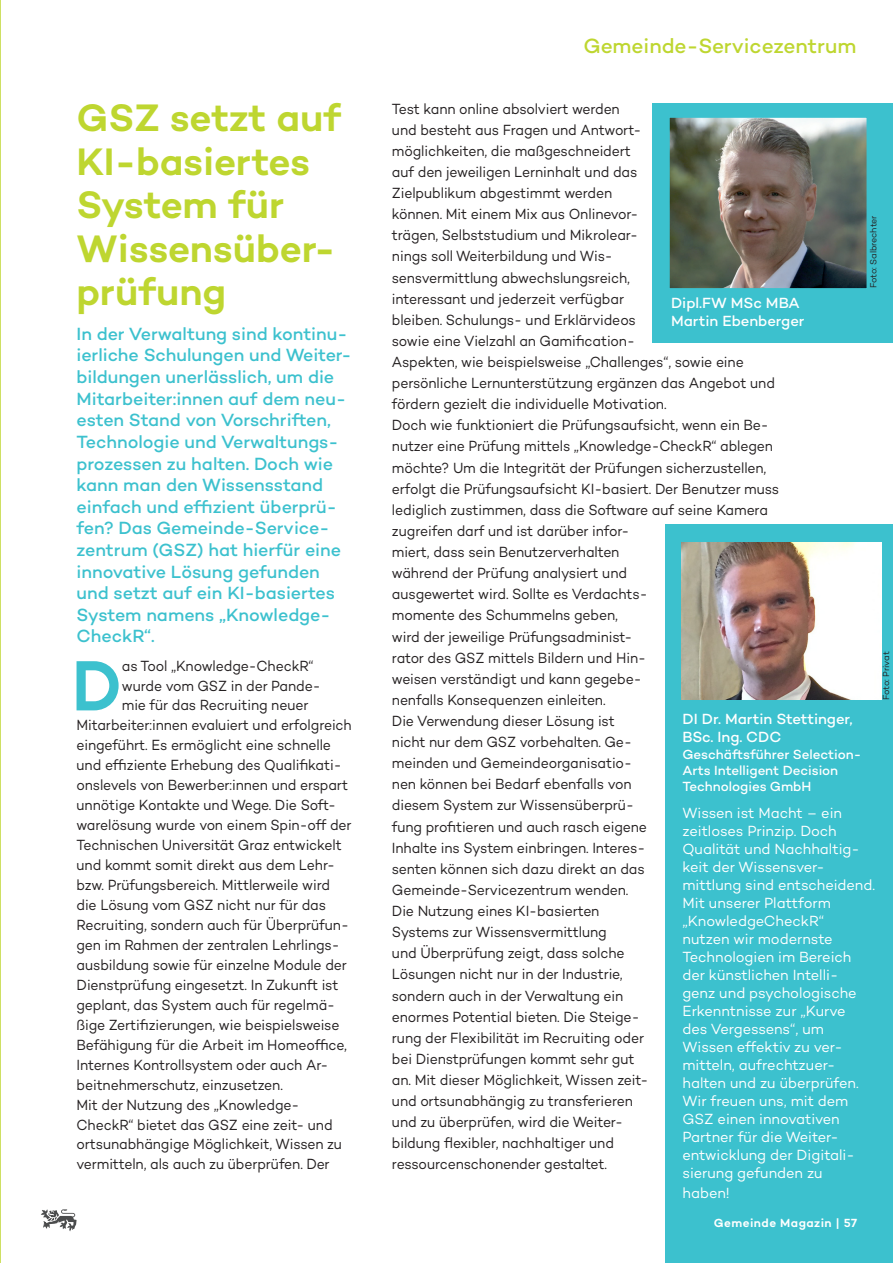
<style>
.page{position:relative;width:893px;height:1263px;background:#fff}
.page>*{position:absolute;margin:0;border:0;box-sizing:border-box;transform-origin:0 0}
.t1{font:600 72.3px "Campton";color:#3cc1ce;scale:.93 1}
.t2{font:600 39px/43.5px "Campton";color:#bed630}
.t3{font:500 21px "Campton";letter-spacing:-.005em;color:#bed630}
.t4{font:500 18px/21.6px "Campton";letter-spacing:-.005em;color:#3cc1ce}
.t5{font:15px/21.1px "Campton";letter-spacing:-.01em;color:#231f20;scale:.93 1}
.t6{font:15px/18px "Campton";letter-spacing:-.005em;color:#fff}
.t7{font:500 15px "Campton";color:#fff}
.t8{font:500 13.5px "Campton";letter-spacing:-.005em;color:#fff}
.t9{font:600 12px "Campton";letter-spacing:.04em;color:#fff}
.t10{font:9px "Campton";letter-spacing:-.015em;color:#231f20}
</style>
<div class="page">
<svg style="left:0;top:0;width:1px;height:1263px"></svg>
<div style="left:653px;top:103px;width:240px;height:239px;background:#3cc1ce"></div>
<div style="left:665px;top:524px;width:228px;height:739px;background:#3cc1ce"></div>
<img style="left:681px;top:542px;width:200px;height:158px">
<img style="left:671px;top:119px;width:194px;height:168px">
<div style="left:667px;top:115px;width:202px;height:176px;border:3px solid #3cc1ce"></div>
<svg style="left:41px;top:1209px;width:36px;height:22px"></svg>
<p class="t2" style="left:77px;top:95px;width:266px">GSZ setzt auf<br>KI-basiertes</p>
<p class="t2" style="left:77px;top:182px;width:209px">System für</p>
<p class="t2" style="left:77px;top:226px;width:261px">Wissensüber&shy;prüfung</p>
<p class="t4" style="left:77px;top:323px;width:276px">In der Verwaltung sind kontinu&shy;ierliche Schulungen und Weiter&shy;bildungen unerlässlich, um die<br>Mitarbeiter:innen auf dem neu&shy;esten Stand von Vorschriften,<br>Technologie und Verwaltungs&shy;prozessen zu halten. Doch wie kann man den Wissensstand einfach und effizient überprü&shy;fen? Das Gemeinde-Service&shy;zentrum (GSZ) hat hierfür eine innovative Lösung gefunden und setzt auf ein KI-basiertes<br>System namens „Knowledge-<br>CheckR“.</p>
<p class="t1" style="left:72px;top:640px;width:56px">D</p>
<p class="t5" style="left:122px;top:655px;width:208px">as Tool „Knowledge-CheckR“</p>
<p class="t5" style="left:122px;top:675px;width:215px">wurde vom GSZ in der Pande-</p>
<p class="t5" style="left:122px;top:694px;width:202px">mie für das Recruiting neuer</p>
<p class="t5" style="left:77px;top:714px;width:297px">Mitarbeiter:innen evaluiert und erfolgreich</p>
<p class="t5" style="left:77px;top:734px;width:275px">eingeführt. Es ermöglicht eine schnelle</p>
<p class="t5" style="left:77px;top:754px;width:286px">und effiziente Erhebung des Qualifikati-</p>
<p class="t5" style="left:77px;top:774px;width:293px">onslevels von Bewerber:innen und erspart</p>
<p class="t5" style="left:77px;top:794px;width:280px">unnötige Kontakte und Wege. Die Soft-</p>
<p class="t5" style="left:77px;top:814px;width:297px">warelösung wurde von einem Spin-off der</p>
<p class="t5" style="left:77px;top:834px;width:287px">Technischen Universität Graz entwickelt</p>
<p class="t5" style="left:77px;top:854px;width:279px">und kommt somit direkt aus dem Lehr-</p>
<p class="t5" style="left:77px;top:874px;width:274px">bzw. Prüfungsbereich. Mittlerweile wird</p>
<p class="t5" style="left:77px;top:894px;width:270px">die Lösung vom GSZ nicht nur für das</p>
<p class="t5" style="left:77px;top:914px;width:294px">Recruiting, sondern auch für Überprüfun-</p>
<p class="t5" style="left:77px;top:934px;width:284px">gen im Rahmen der zentralen Lehrlings-</p>
<p class="t5" style="left:77px;top:954px;width:292px">ausbildung sowie für einzelne Module der</p>
<p class="t5" style="left:77px;top:974px;width:283px">Dienstprüfung eingesetzt. In Zukunft ist</p>
<p class="t5" style="left:77px;top:994px;width:279px">geplant, das System auch für regelmä-</p>
<p class="t5" style="left:77px;top:1014px;width:284px">ßige Zertifizierungen, wie beispielsweise</p>
<p class="t5" style="left:77px;top:1034px;width:292px">Befähigung für die Arbeit im Homeoffice,</p>
<p class="t5" style="left:77px;top:1054px;width:272px">Internes Kontrollsystem oder auch Ar-</p>
<p class="t5" style="left:77px;top:1073px;width:223px">beitnehmerschutz, einzusetzen.</p>
<p class="t5" style="left:77px;top:1094px;width:287px;line-height:20px">Mit der Nutzung des „Knowledge-CheckR“ bietet das GSZ eine zeit- und ortsunabhängige Möglichkeit, Wissen zu vermitteln, als auch zu überprüfen. Der</p>
<p class="t3" style="left:583px;top:33px;width:274px">Gemeinde-Servicezentrum</p>
<p class="t5" style="left:392px;top:98px;width:413px">Test kann online absolviert werden<br>und besteht aus Fragen und Antwort-<br>möglichkeiten, die maßgeschneidert<br>auf den jeweiligen Lerninhalt und das<br>Zielpublikum abgestimmt werden<br>können. Mit einem Mix aus Onlinevor-<br>trägen, Selbststudium und Mikrolear-<br>nings soll Weiterbildung und Wis-<br>sensvermittlung abwechslungsreich,<br>interessant und jederzeit verfügbar<br>bleiben. Schulungs- und Erklärvideos<br>sowie eine Vielzahl an Gamification-<br>Aspekten, wie beispielsweise „Challenges“, sowie eine persönliche Lernunterstützung ergänzen das Angebot und fördern gezielt die individuelle Motivation.</p>
<p class="t5" style="left:392px;top:414px;width:418px">Doch wie funktioniert die Prüfungsaufsicht, wenn ein Be&shy;nutzer eine Prüfung mittels „Knowledge-CheckR“ ablegen möchte? Um die Integrität der Prüfungen sicherzustellen, erfolgt die Prüfungsaufsicht KI-basiert. Der Benutzer muss lediglich zustimmen, dass die Software auf seine Kamera zugreifen darf und ist darüber infor-<br>miert, dass sein Benutzerverhalten<br>während der Prüfung analysiert und<br>ausgewertet wird. Sollte es Verdachts-<br>momente des Schummelns geben,<br>wird der jeweilige Prüfungsadminist-<br>rator des GSZ mittels Bildern und Hin-<br>weisen verständigt und kann gegebe-<br>nenfalls Konsequenzen einleiten.</p>
<p class="t5" style="left:392px;top:710px;width:276px">Die Verwendung dieser Lösung ist nicht nur dem GSZ vorbehalten. Ge&shy;meinden und Gemeindeorganisatio&shy;nen können bei Bedarf ebenfalls von diesem System zur Wissensüberprü&shy;fung profitieren und auch rasch eigene Inhalte ins System einbringen. Interes&shy;senten können sich dazu direkt an das Gemeinde-Servicezentrum wenden.</p>
<p class="t5" style="left:392px;top:900px;width:277px">Die Nutzung eines KI-basierten Systems zur Wissensvermittlung<br>und Überprüfung zeigt, dass solche Lösungen nicht nur in der Industrie, sondern auch in der Verwaltung ein enormes Potential bieten. Die Steige&shy;rung der Flexibilität im Recruiting oder bei Dienstprüfungen kommt sehr gut an. Mit dieser Möglichkeit, Wissen zeit&shy;und ortsunabhängig zu transferieren und zu überprüfen, wird die Weiter&shy;bildung flexibler, nachhaltiger und ressourcenschonender gestaltet.</p>
<p class="t10" style="left:868px;top:288px;width:74px;rotate:-90deg">Foto: Salbrechter</p>
<p class="t7" style="left:671px;top:294px;width:130px">Dipl.FW MSc MBA</p>
<p class="t7" style="left:671px;top:312px;width:135px">Martin Ebenberger</p>
<p class="t10" style="left:881px;top:700px;width:50px;rotate:-90deg">Foto: Privat</p>
<p class="t7" style="left:682px;top:710px;width:172px">DI Dr. Martin Stettinger,</p>
<p class="t7" style="left:682px;top:728px;width:100px">BSc. Ing. CDC</p>
<p class="t8" style="left:682px;top:745px;width:180px">Geschäftsführer Selection-</p>
<p class="t8" style="left:682px;top:762px;width:157px">Arts Intelligent Decision</p>
<p class="t8" style="left:682px;top:778px;width:130px">Technologies GmbH</p>
<p class="t6" style="left:682px;top:803px;width:161px">Wissen ist Macht – ein</p>
<p class="t6" style="left:682px;top:821px;width:156px">zeitloses Prinzip. Doch</p>
<p class="t6" style="left:682px;top:839px;width:179px">Qualität und Nachhaltig-</p>
<p class="t6" style="left:682px;top:857px;width:194px">keit der Wissensver&shy;mittlung sind entscheidend.</p>
<p class="t6" style="left:682px;top:893px;width:150px">Mit unserer Plattform „KnowledgeCheckR“</p>
<p class="t6" style="left:682px;top:929px;width:152px">nutzen wir modernste</p>
<p class="t6" style="left:682px;top:947px;width:170px">Technologien im Bereich</p>
<p class="t6" style="left:682px;top:965px;width:157px">der künstlichen Intelli-</p>
<p class="t6" style="left:682px;top:983px;width:176px">genz und psychologische<br>Erkenntnisse zur „Kurve</p>
<p class="t6" style="left:682px;top:1019px;width:143px">des Vergessens“, um</p>
<p class="t6" style="left:682px;top:1037px;width:162px">Wissen effektiv zu ver-</p>
<p class="t6" style="left:682px;top:1055px;width:154px">mitteln, aufrechtzuer-</p>
<p class="t6" style="left:682px;top:1073px;width:178px">halten und zu überprüfen.</p>
<p class="t6" style="left:682px;top:1091px;width:167px">Wir freuen uns, mit dem<br>GSZ einen innovativen<br>Partner für die Weiter-</p>
<p class="t6" style="left:682px;top:1145px;width:174px">entwicklung der Digitali&shy;sierung gefunden zu</p>
<p class="t6" style="left:682px;top:1183px;width:49px">haben!</p>
<p class="t9" style="left:714px;top:1215px;width:145px">Gemeinde Magazin | 57</p>
</div>
